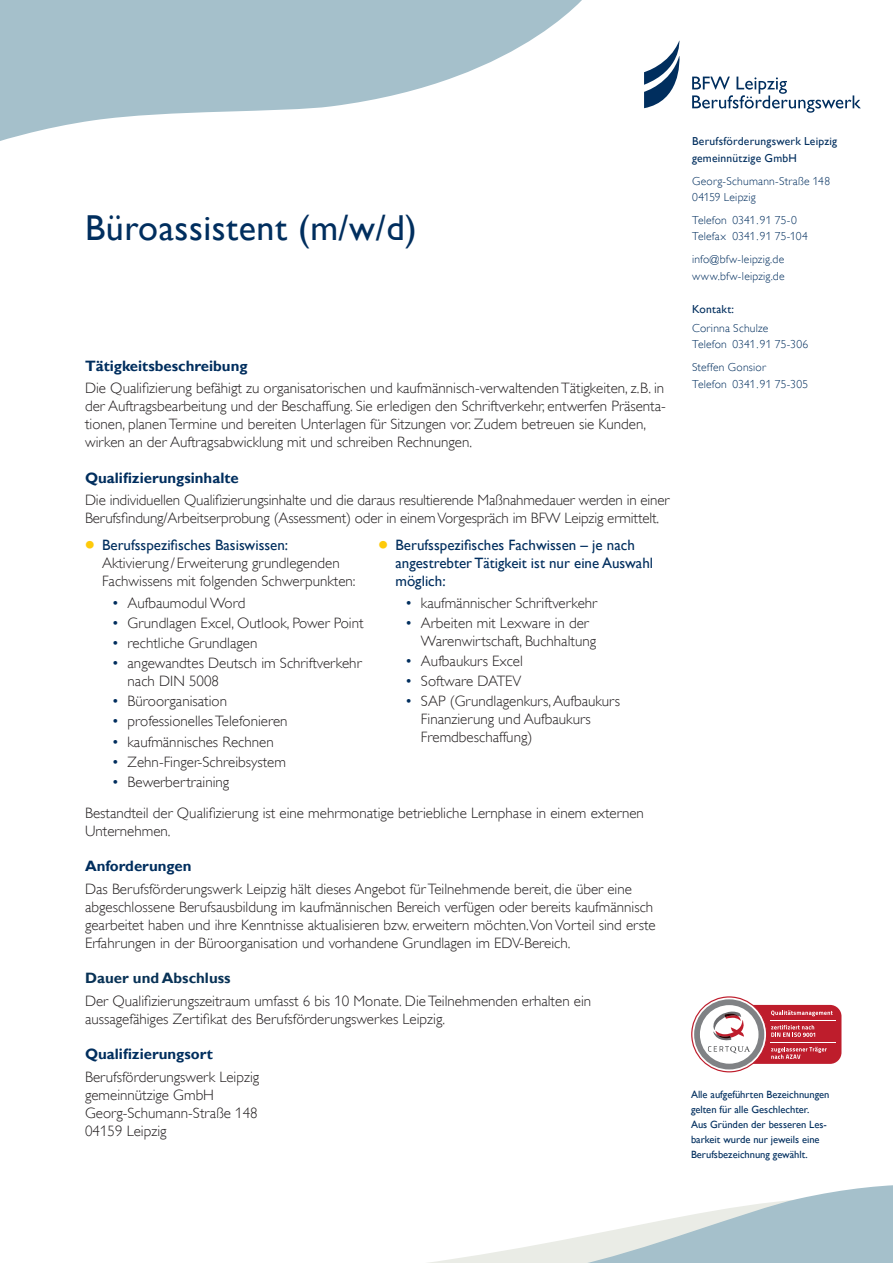
<style>
.page{position:relative;width:893px;height:1263px;background:#fff}
.page>*{position:absolute;margin:0;border:0;box-sizing:border-box;transform-origin:0 0}
.t1{font:36px "Gill Sans Alt One WGL";letter-spacing:.015em;color:#002e5e}
.t2{font:15px/18px "Gill Sans Alt One WGL Light";color:#231f20}
.t3{font:15px/18px "Gill Sans Alt One WGL";color:#002e5e}
.t4{font:700 15px "Gill Sans Alt One WGL";color:#002e5e}
.t5{font:700 15px "Gill Sans Alt One WGL";color:#083256}
.t6{font:11.55px/16.5px "Gill Sans Alt One WGL Light";letter-spacing:.02em;color:#002e5e}
.t7{font:11.55px/16.5px "Gill Sans Alt One WGL";letter-spacing:.02em;color:#002e5e}
.t8{font:10.5px/15px "Gill Sans Alt One WGL";color:#002e5e}
.s1{font-weight:700;font-size:27px;color:#feca0a}
.s2{font-family:"Gill Sans Alt One WGL";color:#002e5e}
</style>
<div class="page">
<svg style="left:0;top:0;width:582px;height:141px;fill:#a5c0cb"></svg>
<svg style="left:428px;top:1185px;width:465px;height:78px"></svg>
<svg style="left:644px;top:40px;width:36px;height:68px"></svg>
<svg style="left:692px;top:77px;width:169px;height:36px"></svg>
<div style="left:705px;top:1005px;width:136px;height:59px;background:#be1d2c;border-radius:11px"></div>
<hr style="left:771px;top:1042px;width:65px;height:1px;background:#fff">
<hr style="left:771px;top:1020px;width:65px;height:1px;background:#fff">
<svg style="left:691px;top:996px;width:142px;height:76px"></svg>
<h1 class="t1" style="left:85px;top:203px;width:333px">Büroassistent (m/w/d)</h1>
<p class="t4" style="left:85px;top:355px;width:164px">Tätigkeitsbeschreibung</p>
<p class="t2" style="left:85px;top:379px;width:582px">Die Qualifizierung befähigt zu organisatorischen und kaufmännisch-verwaltenden Tätigkeiten, z.B. in der Auftragsbearbeitung und der Beschaffung. Sie erledigen den Schriftverkehr, entwerfen Präsenta&shy;tionen, planen Termine und bereiten Unterlagen für Sitzungen vor. Zudem betreuen sie Kunden, wirken an der Auftragsabwicklung mit und schreiben Rechnungen.</p>
<p class="t4" style="left:85px;top:467px;width:155px">Qualifizierungsinhalte</p>
<p class="t2" style="left:85px;top:491px;width:586px">Die individuellen Qualifizierungsinhalte und die daraus resultierende Maßnahmedauer werden in einer<br>Berufsfindung/Arbeitserprobung (Assessment) oder in einem Vorgespräch im BFW Leipzig ermittelt.</p>
<p class="t3" style="left:85px;top:535px;width:205px"><span class="s1">•</span> Berufsspezifisches Basiswissen:</p>
<p class="t2" style="left:102px;top:554px;width:255px">Aktivierung / Erweiterung grundlegenden<br>Fachwissens mit folgenden Schwerpunkten:</p>
<p class="t2" style="left:113px;top:594px;width:134px"><span class="s2">•</span> Aufbaumodul Word</p>
<p class="t2" style="left:113px;top:614px;width:252px"><span class="s2">•</span> Grundlagen Excel, Outlook, Power Point</p>
<p class="t2" style="left:113px;top:634px;width:146px"><span class="s2">•</span> rechtliche Grundlagen</p>
<p class="t2" style="left:128px;top:654px;width:236px;text-indent:-15px"><span class="s2">•</span> angewandtes Deutsch im Schriftverkehr nach DIN 5008</p>
<p class="t2" style="left:113px;top:692px;width:116px"><span class="s2">•</span> Büroorganisation</p>
<p class="t2" style="left:113px;top:712px;width:176px"><span class="s2">•</span> professionelles Telefonieren</p>
<p class="t2" style="left:113px;top:733px;width:162px"><span class="s2">•</span> kaufmännisches Rechnen</p>
<p class="t2" style="left:113px;top:753px;width:175px"><span class="s2">•</span> Zehn-Finger-Schreibsystem</p>
<p class="t2" style="left:113px;top:773px;width:118px"><span class="s2">•</span> Bewerbertraining</p>
<p class="t3" style="left:395px;top:535px;width:259px;text-indent:-17px"><span class="s1">•</span> Berufsspezifisches Fachwissen – je nach angestrebter Tätigkeit ist nur eine Auswahl möglich:</p>
<p class="t2" style="left:406px;top:594px;width:193px"><span class="s2">•</span> kaufmännischer Schriftverkehr</p>
<p class="t2" style="left:421px;top:614px;width:177px;text-indent:-15px"><span class="s2">•</span> Arbeiten mit Lexware in der<br>Warenwirtschaft, Buchhaltung</p>
<p class="t2" style="left:406px;top:652px;width:118px"><span class="s2">•</span> Aufbaukurs Excel</p>
<p class="t2" style="left:406px;top:672px;width:117px"><span class="s2">•</span> Software DATEV</p>
<p class="t2" style="left:421px;top:692px;width:201px;text-indent:-15px"><span class="s2">•</span> SAP (Grundlagenkurs, Aufbaukurs<br>Finanzierung und Aufbaukurs<br>Fremdbeschaffung)</p>
<p class="t2" style="left:85px;top:804px;width:560px">Bestandteil der Qualifizierung ist eine mehrmonatige betriebliche Lernphase in einem externen<br>Unternehmen.</p>
<p class="t4" style="left:85px;top:856px;width:108px">Anforderungen</p>
<p class="t2" style="left:85px;top:880px;width:572px">Das Berufsförderungswerk Leipzig hält dieses Angebot für Teilnehmende bereit, die über eine abgeschlossene Berufsausbildung im kaufmännischen Bereich verfügen oder bereits kaufmännisch gearbeitet haben und ihre Kenntnisse aktualisieren bzw. erweitern möchten.Von Vorteil sind erste Erfahrungen in der Büroorganisation und vorhandene Grundlagen im EDV-Bereich.</p>
<p class="t5" style="left:85px;top:968px;width:147px">Dauer und Abschluss</p>
<p class="t2" style="left:85px;top:992px;width:508px">Der Qualifizierungszeitraum umfasst 6 bis 10 Monate. Die Teilnehmenden erhalten ein aussagefähiges Zertifikat des Berufsförderungswerkes Leipzig.</p>
<p class="t4" style="left:85px;top:1044px;width:129px">Qualifizierungsort</p>
<p class="t2" style="left:85px;top:1068px;width:176px">Berufsförderungswerk Leipzig gemeinnützige GmbH<br>Georg-Schumann-Straße 148<br>04159 Leipzig</p>
<p class="t7" style="left:692px;top:133px;width:146px">Berufsförderungswerk Leipzig gemeinnützige GmbH</p>
<p class="t6" style="left:692px;top:172px;width:140px">Georg-Schumann-Straße 148<br>04159 Leipzig</p>
<p class="t6" style="left:692px;top:212px;width:117px">Telefon 0341.91 75-0<br>Telefax 0341.91 75-104</p>
<p class="t6" style="left:692px;top:251px;width:94px">info@bfw-leipzig.de www.bfw-leipzig.de</p>
<p class="t7" style="left:692px;top:301px;width:44px">Kontakt:</p>
<p class="t6" style="left:692px;top:320px;width:118px">Corinna Schulze<br>Telefon 0341.91 75-306</p>
<p class="t6" style="left:692px;top:359px;width:118px">Steffen Gonsior<br>Telefon 0341.91 75-305</p>
<p class="t8" style="left:691px;top:1087px;width:140px">Alle aufgeführten Bezeichnungen gelten für alle Geschlechter.<br>Aus Gründen der besseren Les&shy;barkeit wurde nur jeweils eine<br>Berufsbezeichnung gewählt.</p>
</div>
